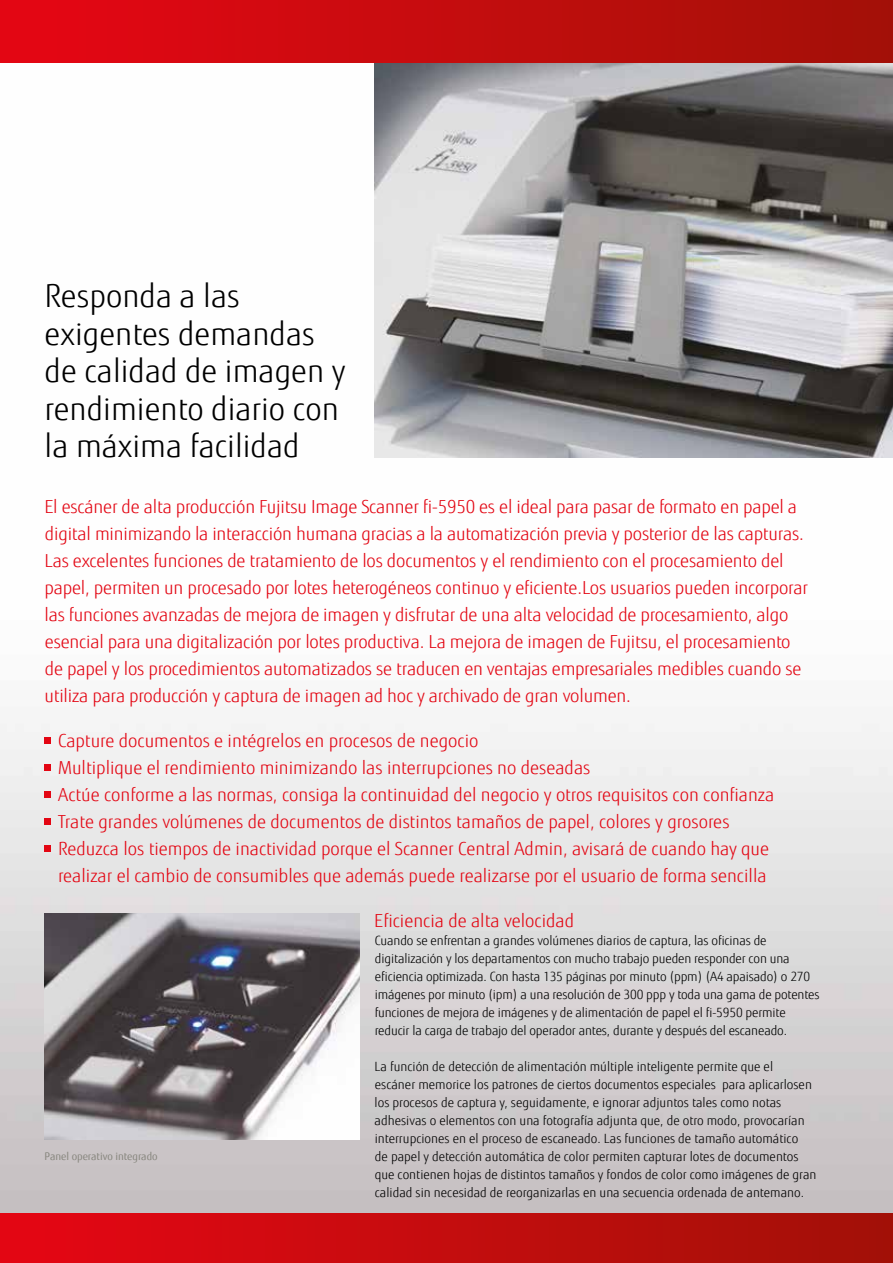
<style>
.page{position:relative;width:893px;height:1263px;background:#fff}
.page>*{position:absolute;margin:0;border:0;box-sizing:border-box;transform-origin:0 0}
.t1{font:300 31.5px/37.5px "Fujitsu Sans";color:#000}
.t2{font:300 18px/27px "Fujitsu Sans";letter-spacing:-.01em;color:#e30613}
.t3{font:300 12.75px/18px "Fujitsu Sans";color:#000}
.t4{font:10.5px "Fujitsu Sans";color:#87867e}
</style>
<div class="page">
<img style="left:0;top:63px;width:893px;height:1150px">
<img style="left:45px;top:913px;width:315px;height:227px">
<img style="left:375px;top:63px;width:518px;height:394px">
<div style="left:45px;top:737px;width:6px;height:7px;background:#e30613"></div>
<div style="left:45px;top:764px;width:6px;height:7px;background:#e30613"></div>
<div style="left:45px;top:791px;width:6px;height:7px;background:#e30613"></div>
<div style="left:45px;top:818px;width:6px;height:7px;background:#e30613"></div>
<div style="left:45px;top:845px;width:6px;height:7px;background:#e30613"></div>
<div style="left:0;top:0;width:893px;height:63px;background:linear-gradient(to right,#e70614,#a31108)"></div>
<div style="left:0;top:1213px;width:893px;height:50px;background:linear-gradient(to right,#e60714,#a21108)"></div>
<h1 class="t1" style="left:45px;top:278px;width:303px">Responda a las exigentes demandas de calidad de imagen y rendimiento diario con la máxima facilidad</h1>
<p class="t2" style="left:44px;top:493px;width:765px">El escáner de alta producción Fujitsu Image Scanner fi-5950 es el ideal para pasar de formato en papel a digital minimizando la interacción humana gracias a la automatización previa y posterior de las capturas.<br>Las excelentes funciones de tratamiento de los documentos y el rendimiento con el procesamiento del papel, permiten un procesado por lotes heterogéneos continuo y eficiente.Los usuarios pueden incorporar las funciones avanzadas de mejora de imagen y disfrutar de una alta velocidad de procesamiento, algo esencial para una digitalización por lotes productiva. La mejora de imagen de Fujitsu, el procesamiento de papel y los procedimientos automatizados se traducen en ventajas empresariales medibles cuando se utiliza para producción y captura de imagen ad hoc y archivado de gran volumen.</p>
<p class="t2" style="left:58px;top:727px;width:718px">Capture documentos e intégrelos en procesos de negocio<br>Multiplique el rendimiento minimizando las interrupciones no deseadas<br>Actúe conforme a las normas, consiga la continuidad del negocio y otros requisitos con confianza Trate grandes volúmenes de documentos de distintos tamaños de papel, colores y grosores Reduzca los tiempos de inactividad porque el Scanner Central Admin, avisará de cuando hay que realizar el cambio de consumibles que además puede realizarse por el usuario de forma sencilla</p>
<p class="t2" style="left:374px;top:907px;width:201px">Eficiencia de alta velocidad</p>
<p class="t3" style="left:375px;top:931px;width:446px">Cuando se enfrentan a grandes volúmenes diarios de captura, las oficinas de digitalización y los departamentos con mucho trabajo pueden responder con una eficiencia optimizada. Con hasta 135 páginas por minuto (ppm) (A4 apaisado) o 270 imágenes por minuto (ipm) a una resolución de 300 ppp y toda una gama de potentes funciones de mejora de imágenes y de alimentación de papel el fi-5950 permite reducir la carga de trabajo del operador antes, durante y después del escaneado.</p>
<p class="t3" style="left:375px;top:1057px;width:444px">La función de detección de alimentación múltiple inteligente permite que el escáner memorice los patrones de ciertos documentos especiales para aplicarlosen los procesos de captura y, seguidamente, e ignorar adjuntos tales como notas adhesivas o elementos con una fotografía adjunta que, de otro modo, provocarían interrupciones en el proceso de escaneado. Las funciones de tamaño automático<br>de papel y detección automática de color permiten capturar lotes de documentos que contienen hojas de distintos tamaños y fondos de color como imágenes de gran calidad sin necesidad de reorganizarlas en una secuencia ordenada de antemano.</p>
<p class="t4" style="left:45px;top:1150px;width:115px">Panel operativo integrado</p>
</div>
